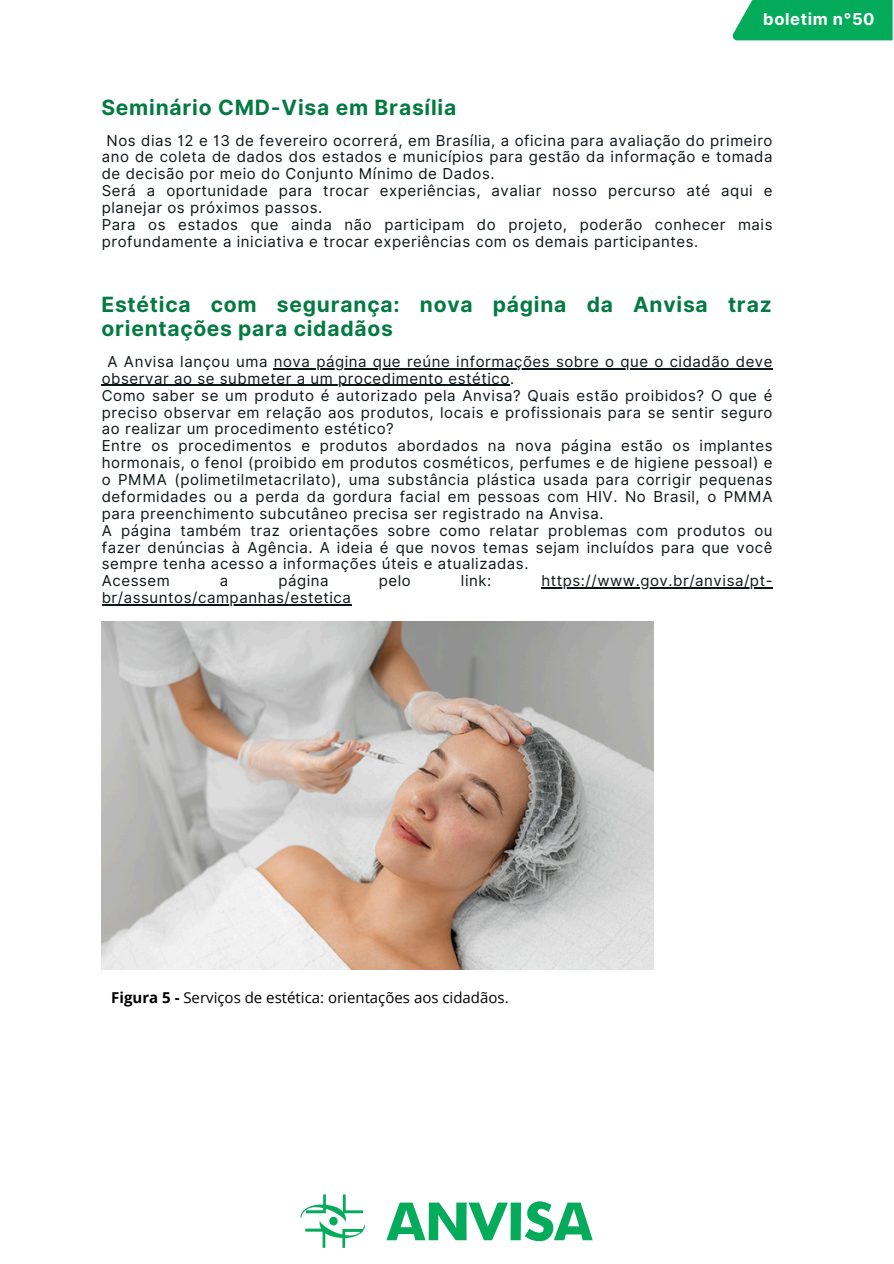
<style>
.page{position:relative;width:894px;height:1264px;background:#fff}
.page>*{position:absolute;margin:0;border:0;box-sizing:border-box;transform-origin:0 0}
.t1{font:700 21px/24.8px "Inter";letter-spacing:.035em;color:#037a41}
.t2{font:700 16.5px "Inter";letter-spacing:.035em;color:#fff}
.t3{font:15px/16.8px "Inter";letter-spacing:.035em;color:#0e1518;text-align:justify}
.t4{font:15px "Open Sans";color:#000}
.s1{font-weight:700}
</style>
<div class="page">
<div style="left:732px;top:0;width:160px;height:40px;background:#04ab5b"></div>
<svg style="left:300px;top:1194px;width:65px;height:53px"></svg>
<svg style="left:386px;top:1201px;width:206px;height:40px"></svg>
<img style="left:102px;top:621px;width:551px;height:348px">
<hr style="left:274px;top:368px;width:499px;height:1px;background:#0e1518">
<hr style="left:102px;top:385px;width:408px;height:1px;background:#0e1518">
<hr style="left:541px;top:587px;width:232px;height:1px;background:#0e1518">
<hr style="left:102px;top:604px;width:249px;height:1px;background:#0e1518">
<p class="t1" style="left:101px;top:95px;width:356px">Seminário CMD-Visa em Brasília</p>
<p class="t2" style="left:763px;top:9px;width:113px">boletim n°50</p>
<p class="t3" style="left:102px;top:132px;width:672px;text-indent:5px">Nos dias 12 e 13 de fevereiro ocorrerá, em Brasília, a oficina para avaliação do primeiro ano de coleta de dados dos estados e municípios para gestão da informação e tomada de decisão por meio do Conjunto Mínimo de Dados.</p>
<h2 class="t3" style="left:102px;top:182px;width:672px">Será a oportunidade para trocar experiências, avaliar nosso percurso até aqui e planejar os próximos passos.</h2>
<h1 class="t3" style="left:102px;top:216px;width:672px">Para os estados que ainda não participam do projeto, poderão conhecer mais profundamente a iniciativa e trocar experiências com os demais participantes.</h1>
<h1 class="t1" style="left:101px;top:292px;width:671px">Estética com segurança: nova página da Anvisa traz orientações para cidadãos</h1>
<p class="t3" style="left:107px;top:353px;width:666px">A Anvisa lançou uma nova página que reúne informações sobre o que o cidadão deve</p>
<p class="t3" style="left:102px;top:370px;width:672px;text-align:left">observar ao se submeter a um procedimento estético.<br>Como saber se um produto é autorizado pela Anvisa? Quais estão proibidos? O que é preciso observar em relação aos produtos, locais e profissionais para se sentir seguro ao realizar um procedimento estético?</p>
<p class="t3" style="left:102px;top:437px;width:672px">Entre os procedimentos e produtos abordados na nova página estão os implantes hormonais, o fenol (proibido em produtos cosméticos, perfumes e de higiene pessoal) e o PMMA (polimetilmetacrilato), uma substância plástica usada para corrigir pequenas deformidades ou a perda da gordura facial em pessoas com HIV. No Brasil, o PMMA para preenchimento subcutâneo precisa ser registrado na Anvisa.</p>
<p class="t3" style="left:102px;top:522px;width:672px">A página também traz orientações sobre como relatar problemas com produtos ou fazer denúncias à Agência. A ideia é que novos temas sejam incluídos para que você sempre tenha acesso a informações úteis e atualizadas.</p>
<p class="t3" style="left:102px;top:572px;width:70px">Acessem</p>
<p class="t3" style="left:220px;top:572px;width:10px">a</p>
<p class="t3" style="left:278px;top:572px;width:52px">página</p>
<p class="t3" style="left:378px;top:572px;width:34px">pelo</p>
<p class="t3" style="left:461px;top:572px;width:32px">link:</p>
<p class="t3" style="left:541px;top:572px;width:233px">https://www.gov.br/anvisa/pt-</p>
<p class="t3" style="left:102px;top:589px;width:251px">br/assuntos/campanhas/estetica</p>
<p class="t4" style="left:111px;top:986px;width:399px"><span class="s1">Figura 5 -</span> Serviços de estética: orientações aos cidadãos.</p>
</div>
